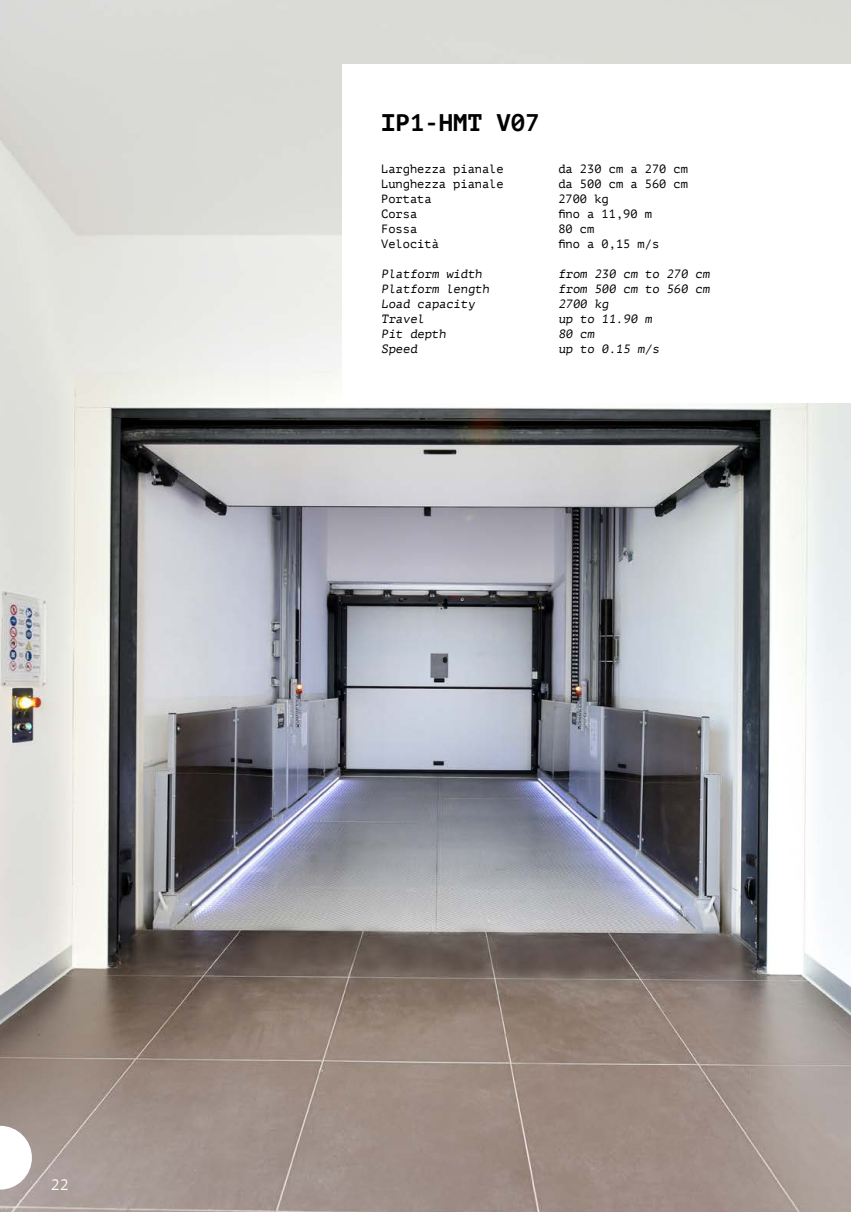
<style>
.page{position:relative;width:851px;height:1212px;background:#fff}
.page>*{position:absolute;margin:0;border:0;box-sizing:border-box;transform-origin:0 0}
.t1{font:700 24px "PT Mono";color:#000}
.t2{font:15px "PT Mono";color:#fff}
.t3{font:12px "PT Mono";color:#000}
</style>
<div class="page">
<img style="left:0;top:0;width:850px;height:1212px">
<div style="left:343px;top:64px;width:507px;height:339px;background:#fff"></div>
<svg style="left:0;top:1126px;width:32px;height:63px"></svg>
<h1 class="t1" style="left:381px;top:110px;width:160px">IP1-HMT V07</h1>
<p class="t3" style="left:381px;top:162px;width:124px">Larghezza pianale</p>
<p class="t3" style="left:558px;top:162px;width:131px">da 230 cm a 270 cm</p>
<p class="t3" style="left:381px;top:177px;width:124px">Lunghezza pianale</p>
<p class="t3" style="left:558px;top:177px;width:131px">da 500 cm a 560 cm</p>
<p class="t3" style="left:381px;top:192px;width:52px">Portata</p>
<p class="t3" style="left:558px;top:192px;width:52px">2700 kg</p>
<p class="t3" style="left:381px;top:207px;width:37px">Corsa</p>
<p class="t3" style="left:558px;top:207px;width:95px">fino a 11,90 m</p>
<p class="t3" style="left:381px;top:222px;width:37px">Fossa</p>
<p class="t3" style="left:558px;top:222px;width:37px">80 cm</p>
<p class="t3" style="left:381px;top:237px;width:59px">Velocità</p>
<p class="t3" style="left:558px;top:237px;width:102px">fino a 0,15 m/s</p>
<p class="t3" style="left:381px;top:267px;width:104px">Platform width</p>
<p class="t3" style="left:558px;top:267px;width:154px">from 230 cm to 270 cm</p>
<p class="t3" style="left:381px;top:282px;width:111px">Platform length</p>
<p class="t3" style="left:558px;top:282px;width:154px">from 500 cm to 560 cm</p>
<p class="t3" style="left:381px;top:297px;width:97px">Load capacity</p>
<p class="t3" style="left:558px;top:297px;width:54px">2700 kg</p>
<p class="t3" style="left:381px;top:312px;width:46px">Travel</p>
<p class="t3" style="left:558px;top:312px;width:97px">up to 11.90 m</p>
<p class="t3" style="left:381px;top:327px;width:68px">Pit depth</p>
<p class="t3" style="left:558px;top:327px;width:39px">80 cm</p>
<p class="t3" style="left:381px;top:342px;width:39px">Speed</p>
<p class="t3" style="left:558px;top:342px;width:104px">up to 0.15 m/s</p>
<p class="t2" style="left:51px;top:1176px;width:19px">22</p>
</div>
